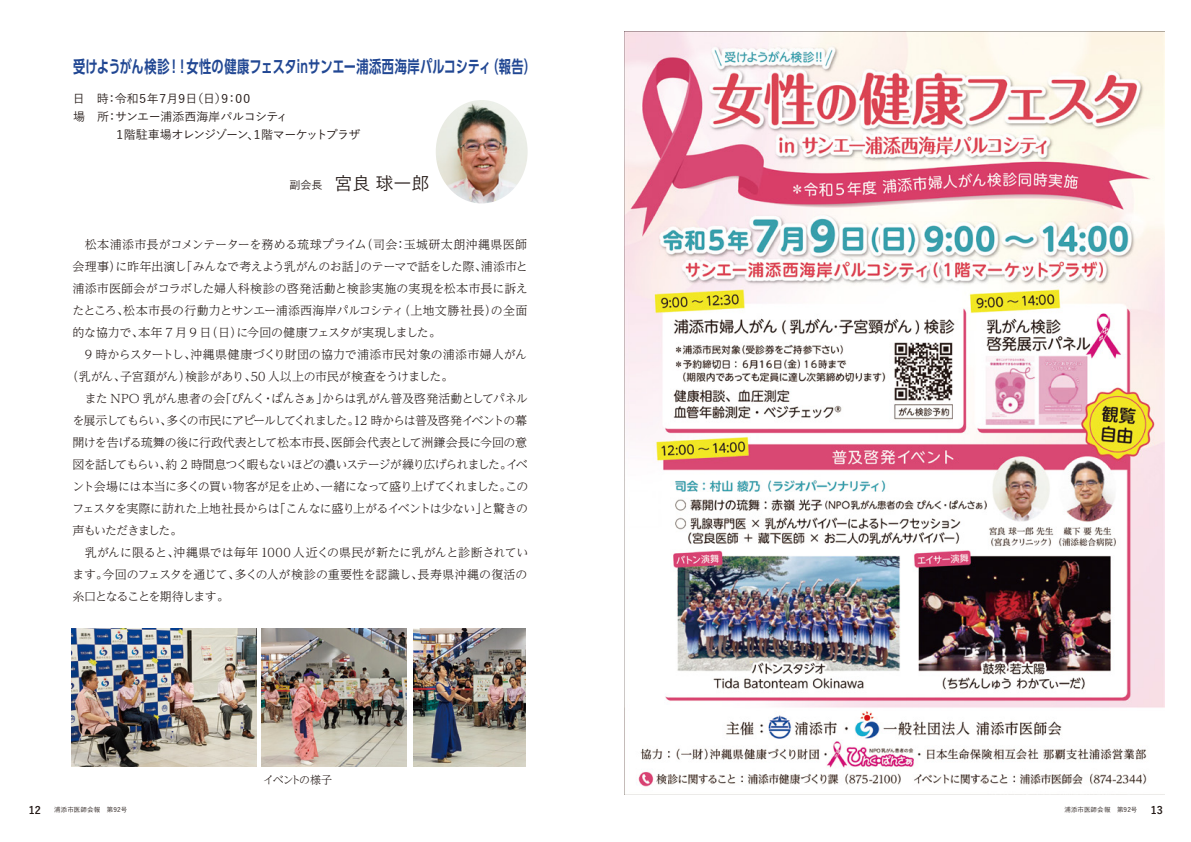
<style>
.page{position:relative;width:1191px;height:842px;background:#fff}
.page>*{position:absolute;margin:0;border:0;box-sizing:border-box;transform-origin:0 0}
.t1{font:500 18px "Yu Go";color:#221815}
.t2{font:700 17px "UD Shin Go Pr 6 N De";letter-spacing:.005em;color:#214793;scale:.72 1}
.t3{font:300 12px "UD Reimin Pr 6 N";letter-spacing:-.035em;color:#221815}
.t4{font:300 12px "UD Reimin Pr 6 N";letter-spacing:-.09em;color:#221815}
.t5{font:300 12px "UD Reimin Pr 6 N";letter-spacing:.01em;color:#221815}
.t6{font:500 12px/18.4px "Yu Go";letter-spacing:-.06em;color:#221815}
.t7{font:300 12px "UD Reimin Pr 6 N";letter-spacing:-.055em;color:#221815}
.t8{font:300 12px "UD Reimin Pr 6 N";letter-spacing:.015em;color:#221815}
.t9{font:300 12px "UD Reimin Pr 6 N";letter-spacing:-.01em;color:#221815}
.t10{font:300 12px "UD Reimin Pr 6 N";letter-spacing:-.005em;color:#221815}
.t11{font:300 12px "UD Reimin Pr 6 N";letter-spacing:.005em;color:#221815}
.t12{font:300 12px "UD Reimin Pr 6 N";letter-spacing:-.105em;color:#221815}
.t13{font:300 11px "UD Reimin Pr 6 N";letter-spacing:-.12em;color:#221815}
.t14{font:700 10.5px "Yu Go";color:#221815}
.t15{font:500 6.5px "Yu Go";letter-spacing:.005em;color:#221815}
.s1{font-size:11px}
</style>
<div class="page">
<img style="left:436px;top:100px;width:91px;height:103px">
<img style="left:72px;top:629px;width:184px;height:138px">
<img style="left:262px;top:629px;width:144px;height:138px">
<img style="left:413px;top:629px;width:112px;height:138px">
<img style="left:624px;top:31px;width:540px;height:764px">
<h2 class="t2" style="left:73px;top:52px;width:644px">受けようがん検診！！女性の健康フェスタinサンエー浦添西海岸パルコシティ（報告）</h2>
<p class="t6" style="left:73px;top:87px;width:289px">日　時：令和５年７月９日（日）９：００<br>場　所：サンエー浦添西海岸パルコシティ<br>　　　 １階駐車場オレンジゾーン、１階マーケットプラザ</p>
<h1 class="t1" style="left:289px;top:167px;width:141px"><span class="s1">副会長</span> 宮良 球一郎</h1>
<p class="t5" style="left:72px;top:235px;width:456px">　松本浦添市長がコメンテーターを務める琉球プライム（司会：玉城研太朗沖縄県医師</p>
<p class="t3" style="left:72px;top:257px;width:457px">会理事）に昨年出演し「みんなで考えよう乳がんのお話」のテーマで話をした際、浦添市と</p>
<p class="t5" style="left:72px;top:279px;width:457px">浦添市医師会がコラボした婦人科検診の啓発活動と検診実施の実現を松本市長に訴え</p>
<p class="t8" style="left:72px;top:301px;width:456px">たところ、松本市長の行動力とサンエー浦添西海岸パルコシティ（上地文勝社長）の全面</p>
<p class="t3" style="left:72px;top:323px;width:370px">的な協力で、本年 7 月 9 日（日）に今回の健康フェスタが実現しました。</p>
<p class="t11" style="left:72px;top:345px;width:456px">　9 時からスタートし、沖縄県健康づくり財団の協力で浦添市民対象の浦添市婦人がん</p>
<p class="t3" style="left:66px;top:367px;width:389px">（乳がん、子宮頚がん）検診があり、50 人以上の市民が検査をうけました。</p>
<p class="t3" style="left:85px;top:389px;width:445px">また NPO 乳がん患者の会「ぴんく・ぱんさぁ」からは乳がん普及啓発活動としてパネル</p>
<p class="t4" style="left:72px;top:411px;width:456px">を展示してもらい、多くの市民にアピールしてくれました。12 時からは普及啓発イベントの幕</p>
<p class="t3" style="left:72px;top:433px;width:456px">開けを告げる琉舞の後に行政代表として松本市長、医師会代表として洲鎌会長に今回の意</p>
<p class="t4" style="left:72px;top:455px;width:457px">図を話してもらい、約 2 時間息つく暇もないほどの濃いステージが繰り広げられました。イベ</p>
<p class="t3" style="left:72px;top:477px;width:457px">ント会場には本当に多くの買い物客が足を止め、一緒になって盛り上げてくれました。この</p>
<p class="t7" style="left:72px;top:499px;width:457px">フェスタを実際に訪れた上地社長からは「こんなに盛り上がるイベントは少ない」と驚きの</p>
<p class="t12" style="left:72px;top:521px;width:111px">声もいただきました。</p>
<p class="t9" style="left:72px;top:543px;width:457px">　乳がんに限ると、沖縄県では毎年 1000 人近くの県民が新たに乳がんと診断されてい</p>
<p class="t10" style="left:72px;top:565px;width:456px">ます。今回のフェスタを通じて、多くの人が検診の重要性を認識し、長寿県沖縄の復活の</p>
<p class="t4" style="left:72px;top:586px;width:158px">糸口となることを期待します。</p>
<p class="t13" style="left:263px;top:771px;width:70px">イベントの様子</p>
<p class="t14" style="left:29px;top:804px;width:14px">12</p>
<p class="t15" style="left:54px;top:804px;width:74px">浦添市医師会報　第92号</p>
<p class="t15" style="left:1064px;top:804px;width:74px">浦添市医師会報　第92号</p>
<p class="t14" style="left:1151px;top:804px;width:14px">13</p>
</div>
